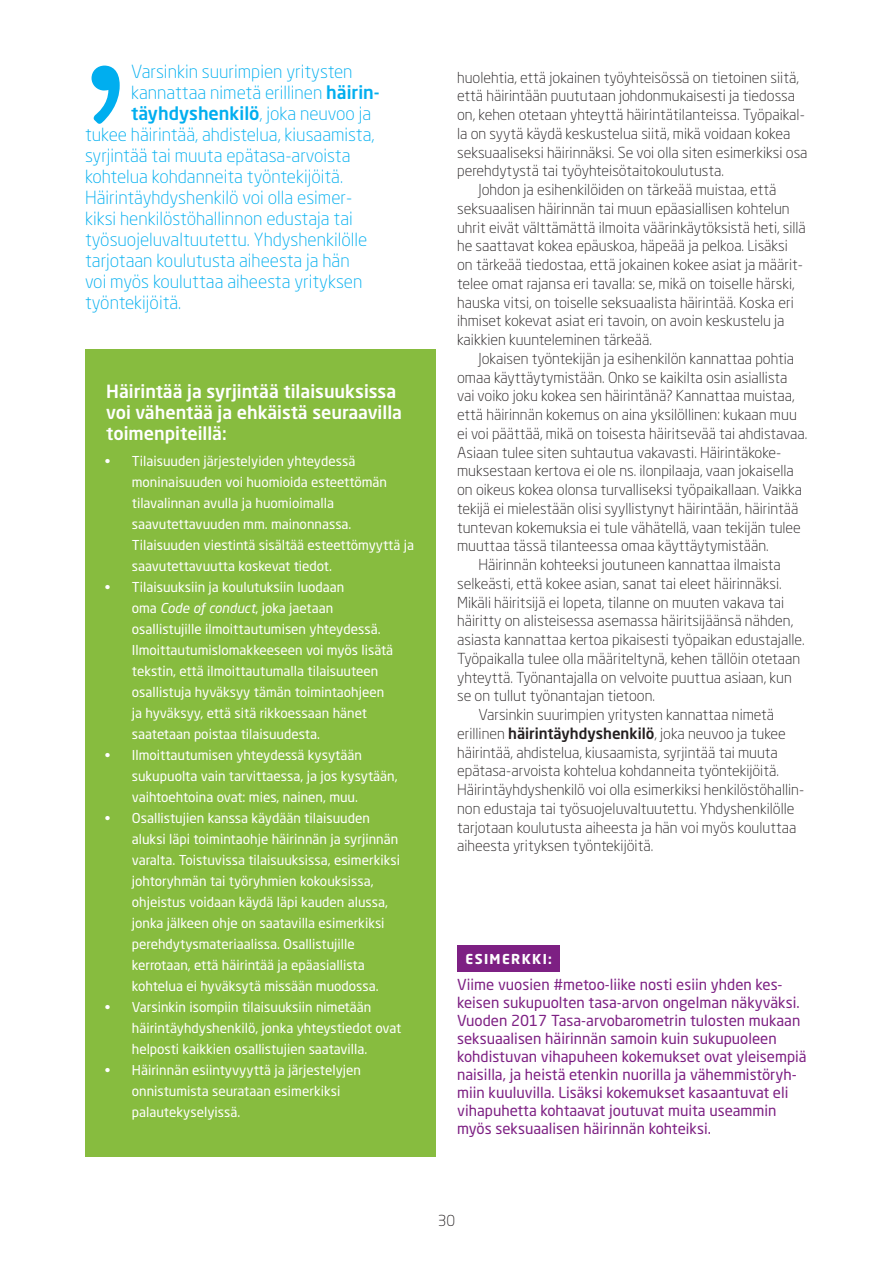
<style>
.page{position:relative;width:893px;height:1263px;background:#fff}
.page>*{position:absolute;margin:0;border:0;box-sizing:border-box;transform-origin:0 0}
.Nosto{font:500 202.8px "Brandon Grotesque";color:#00aeef}
.Nosto-2{font:300 18px "Neo Sans W1 G";color:#00aeef}
.Laatikko-otsikko{font:500 18px/21px "Neo Sans W1 G";color:#fff}
.Nosto-3{font:500 18px "Neo Sans W1 G";color:#00aeef}
.Sisennetty{font:300 15px/18.8px "Neo Sans W1 G";color:#231f20}
.Esimerkki{font:15px/18px "Neo Sans W1 G";color:#7d2083}
.t1{font:13.5px/21px "Neo Sans W1 G";color:#fff}
.Esimerkki_vinjetti{font:700 13.5px "Neo Sans W1 G";letter-spacing:.1em;color:#fff}
.s1{font-weight:500}
.s2{font-weight:300}
.s3{font-style:italic}
</style>
<div class="page">
<div style="left:85px;top:349px;width:351px;height:808px;background:#87bc3f"></div>
<div style="left:457px;top:945px;width:102px;height:26px;background:#7d2083"></div>
<p class="Nosto" style="left:85px;top:0;width:42px">’</p>
<p class="Nosto-2" style="left:131px;top:60px;width:223px">Varsinkin suurimpien yritysten</p>
<p class="Nosto-2" style="left:131px;top:81px;width:250px">kannattaa nimetä erillinen <span class="s1">häirin-</span></p>
<p class="Nosto-3" style="left:131px;top:102px;width:242px">täyhdyshenkilö<span class="s2">, joka neuvoo ja</span></p>
<p class="Nosto-2" style="left:85px;top:123px;width:291px">tukee häirintää, ahdistelua, kiusaamista,</p>
<p class="Nosto-2" style="left:85px;top:144px;width:267px">syrjintää tai muuta epätasa-arvoista</p>
<p class="Nosto-2" style="left:85px;top:165px;width:260px">kohtelua kohdanneita työntekijöitä.</p>
<p class="Nosto-2" style="left:85px;top:186px;width:269px">Häirintäyhdyshenkilö voi olla esimer-</p>
<p class="Nosto-2" style="left:85px;top:207px;width:269px">kiksi henkilöstöhallinnon edustaja tai</p>
<p class="Nosto-2" style="left:85px;top:228px;width:284px">työsuojeluvaltuutettu. Yhdyshenkilölle</p>
<p class="Nosto-2" style="left:85px;top:249px;width:266px">tarjotaan koulutusta aiheesta ja hän</p>
<p class="Nosto-2" style="left:85px;top:270px;width:279px">voi myös kouluttaa aiheesta yrityksen</p>
<p class="Nosto-2" style="left:85px;top:291px;width:98px">työntekijöitä.</p>
<p class="Laatikko-otsikko" style="left:106px;top:380px;width:297px">Häirintää ja syrjintää tilaisuuksissa voi vähentää ja ehkäistä seuraavilla toimenpiteillä:</p>
<p class="t1" style="left:132px;top:450px;width:284px;text-indent:-27px">• Tilaisuuden järjestelyiden yhteydessä moninaisuuden voi huomioida esteettömän tilavalinnan avulla ja huomioimalla saavutettavuuden mm. mainonnassa.<br>Tilaisuuden viestintä sisältää esteettömyyttä ja saavutettavuutta koskevat tiedot.</p>
<p class="t1" style="left:132px;top:576px;width:263px;text-indent:-27px">• Tilaisuuksiin ja koulutuksiin luodaan<br>oma <span class="s3">Code of conduct</span>, joka jaetaan osallistujille ilmoittautumisen yhteydessä.<br>Ilmoittautumislomakkeeseen voi myös lisätä tekstin, että ilmoittautumalla tilaisuuteen osallistuja hyväksyy tämän toimintaohjeen ja hyväksyy, että sitä rikkoessaan hänet saatetaan poistaa tilaisuudesta.</p>
<p class="t1" style="left:132px;top:744px;width:267px;text-indent:-27px">• Ilmoittautumisen yhteydessä kysytään sukupuolta vain tarvittaessa, ja jos kysytään, vaihtoehtoina ovat: mies, nainen, muu.</p>
<p class="t1" style="left:132px;top:807px;width:270px;text-indent:-27px">• Osallistujien kanssa käydään tilaisuuden aluksi läpi toimintaohje häirinnän ja syrjinnän varalta. Toistuvissa tilaisuuksissa, esimerkiksi johtoryhmän tai työryhmien kokouksissa, ohjeistus voidaan käydä läpi kauden alussa, jonka jälkeen ohje on saatavilla esimerkiksi perehdytysmateriaalissa. Osallistujille kerrotaan, että häirintää ja epäasiallista kohtelua ei hyväksytä missään muodossa.</p>
<p class="t1" style="left:132px;top:996px;width:271px;text-indent:-27px">• Varsinkin isompiin tilaisuuksiin nimetään häirintäyhdyshenkilö, jonka yhteystiedot ovat helposti kaikkien osallistujien saatavilla.</p>
<p class="t1" style="left:132px;top:1059px;width:231px;text-indent:-27px">• Häirinnän esiintyvyyttä ja järjestelyjen onnistumista seurataan esimerkiksi palautekyselyissä.</p>
<p class="Sisennetty" style="left:457px;top:67px;width:352px">huolehtia, että jokainen työyhteisössä on tietoinen siitä, että häirintään puututaan johdonmukaisesti ja tiedossa on, kehen otetaan yhteyttä häirintätilanteissa. Työpaikal&shy;la on syytä käydä keskustelua siitä, mikä voidaan kokea seksuaaliseksi häirinnäksi. Se voi olla siten esimerkiksi osa perehdytystä tai työyhteisötaitokoulutusta.</p>
<p class="Sisennetty" style="left:457px;top:180px;width:350px;text-indent:21px">Johdon ja esihenkilöiden on tärkeää muistaa, että seksuaalisen häirinnän tai muun epäasiallisen kohtelun uhrit eivät välttämättä ilmoita väärinkäytöksistä heti, sillä he saattavat kokea epäuskoa, häpeää ja pelkoa. Lisäksi on tärkeää tiedostaa, että jokainen kokee asiat ja määrit&shy;telee omat rajansa eri tavalla: se, mikä on toiselle härski, hauska vitsi, on toiselle seksuaalista häirintää. Koska eri ihmiset kokevat asiat eri tavoin, on avoin keskustelu ja kaikkien kuunteleminen tärkeää.</p>
<p class="Sisennetty" style="left:457px;top:349px;width:352px;text-indent:21px">Jokaisen työntekijän ja esihenkilön kannattaa pohtia omaa käyttäytymistään. Onko se kaikilta osin asiallista vai voiko joku kokea sen häirintänä? Kannattaa muistaa, että häirinnän kokemus on aina yksilöllinen: kukaan muu ei voi päättää, mikä on toisesta häiritsevää tai ahdistavaa.<br>Asiaan tulee siten suhtautua vakavasti. Häirintäkoke&shy;muksestaan kertova ei ole ns. ilonpilaaja, vaan jokaisella on oikeus kokea olonsa turvalliseksi työpaikallaan. Vaikka tekijä ei mielestään olisi syyllistynyt häirintään, häirintää tuntevan kokemuksia ei tule vähätellä, vaan tekijän tulee muuttaa tässä tilanteessa omaa käyttäytymistään.</p>
<p class="Sisennetty" style="left:457px;top:555px;width:349px;text-indent:21px">Häirinnän kohteeksi joutuneen kannattaa ilmaista selkeästi, että kokee asian, sanat tai eleet häirinnäksi.<br>Mikäli häiritsijä ei lopeta, tilanne on muuten vakava tai häiritty on alisteisessa asemassa häiritsijäänsä nähden, asiasta kannattaa kertoa pikaisesti työpaikan edustajalle.<br>Työpaikalla tulee olla määriteltynä, kehen tällöin otetaan yhteyttä. Työnantajalla on velvoite puuttua asiaan, kun se on tullut työnantajan tietoon.</p>
<p class="Sisennetty" style="left:457px;top:705px;width:349px;text-indent:21px">Varsinkin suurimpien yritysten kannattaa nimetä erillinen <span class="s1">häirintäyhdyshenkilö</span>, joka neuvoo ja tukee häirintää, ahdistelua, kiusaamista, syrjintää tai muuta epätasa-arvoista kohtelua kohdanneita työntekijöitä.<br>Häirintäyhdyshenkilö voi olla esimerkiksi henkilöstöhallin&shy;non edustaja tai työsuojeluvaltuutettu. Yhdyshenkilölle tarjotaan koulutusta aiheesta ja hän voi myös kouluttaa aiheesta yrityksen työntekijöitä.</p>
<p class="Esimerkki_vinjetti" style="left:466px;top:950px;width:88px">ESIMERKKI:</p>
<p class="Esimerkki" style="left:457px;top:976px;width:351px">Viime vuosien #metoo-liike nosti esiin yhden kes&shy;keisen sukupuolten tasa-arvon ongelman näkyväksi.<br>Vuoden 2017 Tasa-arvobarometrin tulosten mukaan seksuaalisen häirinnän samoin kuin sukupuoleen kohdistuvan vihapuheen kokemukset ovat yleisempiä naisilla, ja heistä etenkin nuorilla ja vähemmistöryh&shy;miin kuuluvilla. Lisäksi kokemukset kasaantuvat eli vihapuhetta kohtaavat joutuvat muita useammin myös seksuaalisen häirinnän kohteiksi.</p>
<p class="Sisennetty" style="left:438px;top:1211px;width:19px">30</p>
</div>
